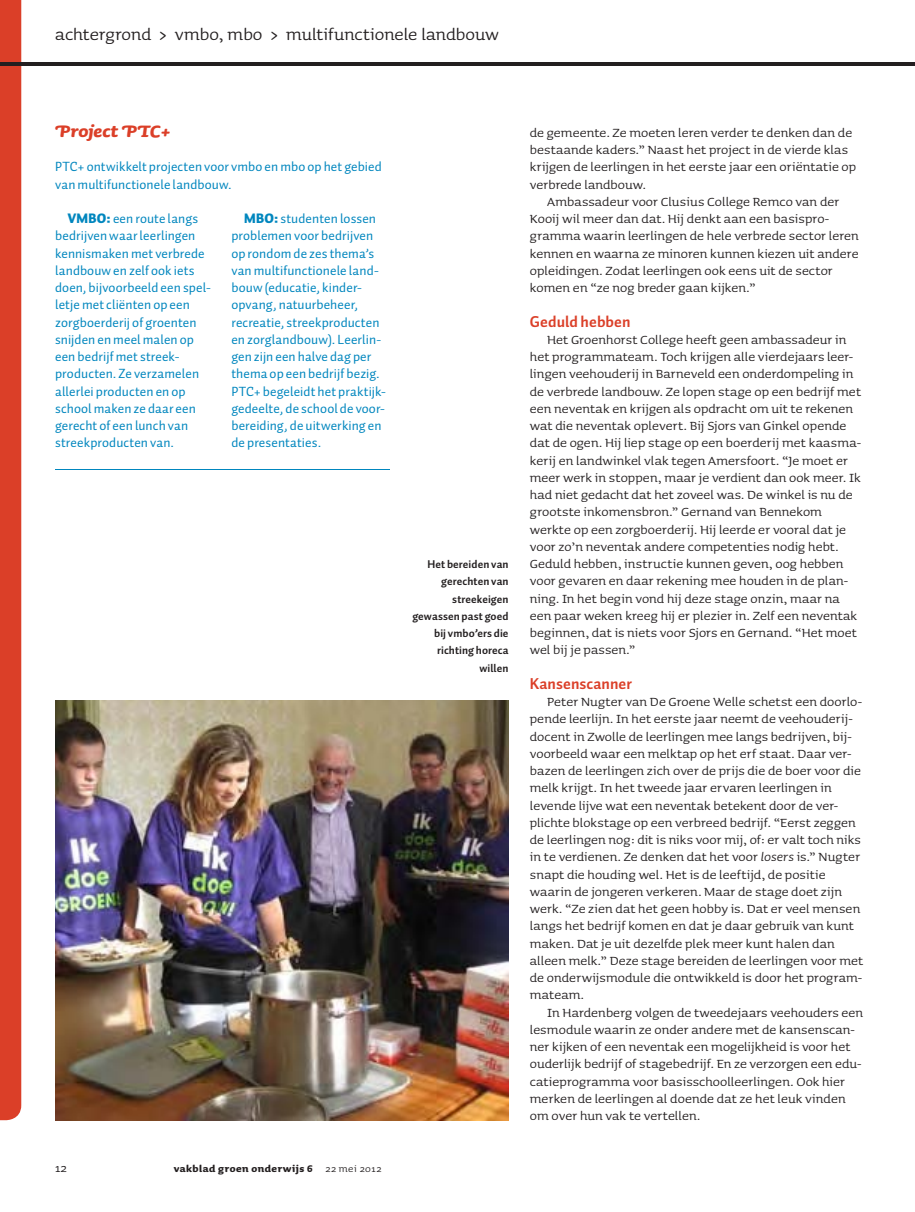
<style>
.page{position:relative;width:915px;height:1212px;background:#fff}
.page>*{position:absolute;margin:0;border:0;box-sizing:border-box;transform-origin:0 0}
.t1{font:21px "Sauna";color:#231f20}
.t2{font:21px "Sauna Bold Italic Swash";color:#db3f28}
.t3{font:15.75px/17.2px "Sauna";letter-spacing:.005em;color:#231f20}
.t4{font:700 15.75px "Auto 1";letter-spacing:.005em;color:#db3f28}
.t5{font:15px "Sauna";color:#231f20}
.t6{font:13.5px/17.2px "Auto 1";letter-spacing:.005em;color:#0086be}
.t7{font:700 12px "Sauna";letter-spacing:.04em;color:#231f20}
.t8{font:700 11.25px/17.2px "Auto 1";letter-spacing:.01em;color:#231f20;text-align:right}
.s1{font-weight:900}
.s2{font-weight:400}
.s3{font-style:italic}
</style>
<div class="page">
<img style="left:55px;top:700px;width:453px;height:420px">
<div style="left:0;top:0;width:21px;height:1120px;background:#db3f28"></div>
<hr style="left:0;top:62px;width:914px;height:3px;background:#231f20">
<hr style="left:55px;top:469px;width:334px;height:1px;background:#0086be">
<h1 class="t1" style="left:55px;top:23px;width:445px">achtergrond &gt; vmbo, mbo &gt; multifunctionele landbouw</h1>
<h1 class="t2" style="left:55px;top:120px;width:117px">Project PTC+</h1>
<p class="t6" style="left:55px;top:158px;width:328px">PTC+ ontwikkelt projecten voor vmbo en mbo op het gebied van multifunctionele landbouw.</p>
<p class="t6" style="left:55px;top:210px;width:157px;text-indent:13px"><span class="s1">VMBO:</span> een route langs bedrijven waar leerlingen kennismaken met verbrede landbouw en zelf ook iets doen, bijvoorbeeld een spel&shy;letje met cliënten op een zorgboerderij of groenten snijden en meel malen op een bedrijf met streek&shy;producten. Ze verzamelen allerlei producten en op school maken ze daar een gerecht of een lunch van streekproducten van.</p>
<p class="t6" style="left:231px;top:210px;width:156px;text-indent:13px"><span class="s1">MBO:</span> studenten lossen problemen voor bedrijven op rondom de zes thema’s van multifunctionele land&shy;bouw (educatie, kinder&shy;opvang, natuurbeheer, recreatie, streekproducten en zorglandbouw). Leerlin&shy;gen zijn een halve dag per thema op een bedrijf bezig.<br>PTC+ begeleidt het praktijk&shy;gedeelte, de school de voor&shy;bereiding, de uitwerking en de presentaties.</p>
<p class="t5" style="left:55px;top:1160px;width:13px">12</p>
<p class="t7" style="left:174px;top:1162px;width:209px">vakblad groen onderwijs 6 <span class="s2">22 mei 2012</span></p>
<p class="t8" style="left:412px;top:555px;width:98px">Het bereiden van gerechten van streekeigen gewassen past goed bij vmbo’ers die richting horeca willen</p>
<p class="t3" style="left:529px;top:124px;width:328px">de gemeente. Ze moeten leren verder te denken dan de bestaande kaders.” Naast het project in de vierde klas krijgen de leerlingen in het eerste jaar een oriëntatie op verbrede landbouw.</p>
<p class="t3" style="left:529px;top:193px;width:330px;text-indent:17px">Ambassadeur voor Clusius College Remco van der Kooij wil meer dan dat. Hij denkt aan een basispro&shy;gramma waarin leerlingen de hele verbrede sector leren kennen en waarna ze minoren kunnen kiezen uit andere opleidingen. Zodat leerlingen ook eens uit de sector komen en “ze nog breder gaan kijken.”</p>
<p class="t4" style="left:529px;top:311px;width:102px">Geduld hebben</p>
<p class="t3" style="left:529px;top:331px;width:333px;text-indent:17px">Het Groenhorst College heeft geen ambassadeur in het programmateam. Toch krijgen alle vierdejaars leer&shy;lingen veehouderij in Barneveld een onderdompeling in de verbrede landbouw. Ze lopen stage op een bedrijf met een neventak en krijgen als opdracht om uit te rekenen wat die neventak oplevert. Bij Sjors van Ginkel opende dat de ogen. Hij liep stage op een boerderij met kaasma&shy;kerij en landwinkel vlak tegen Amersfoort. “Je moet er meer werk in stoppen, maar je verdient dan ook meer. Ik had niet gedacht dat het zoveel was. De winkel is nu de grootste inkomensbron.” Gernand van Bennekom werkte op een zorgboerderij. Hij leerde er vooral dat je voor zo’n neventak andere competenties nodig hebt.<br>Geduld hebben, instructie kunnen geven, oog hebben voor gevaren en daar rekening mee houden in de plan&shy;ning. In het begin vond hij deze stage onzin, maar na een paar weken kreeg hij er plezier in. Zelf een neventak beginnen, dat is niets voor Sjors en Gernand. “Het moet wel bij je passen.”</p>
<p class="t4" style="left:529px;top:673px;width:104px">Kansenscanner</p>
<p class="t3" style="left:529px;top:693px;width:335px;text-indent:17px">Peter Nugter van De Groene Welle schetst een doorlo&shy;pende leerlijn. In het eerste jaar neemt de veehouderij&shy;docent in Zwolle de leerlingen mee langs bedrijven, bij&shy;voorbeeld waar een melktap op het erf staat. Daar ver&shy;bazen de leerlingen zich over de prijs die de boer voor die melk krijgt. In het tweede jaar ervaren leerlingen in levende lijve wat een neventak betekent door de ver&shy;plichte blokstage op een verbreed bedrijf. “Eerst zeggen de leerlingen nog: dit is niks voor mij, of: er valt toch niks in te verdienen. Ze denken dat het voor <span class="s3">losers</span> is.” Nugter snapt die houding wel. Het is de leeftijd, de positie waarin de jongeren verkeren. Maar de stage doet zijn werk. “Ze zien dat het geen hobby is. Dat er veel mensen langs het bedrijf komen en dat je daar gebruik van kunt maken. Dat je uit dezelfde plek meer kunt halen dan alleen melk.” Deze stage bereiden de leerlingen voor met de onderwijsmodule die ontwikkeld is door het program&shy;mateam.</p>
<p class="t3" style="left:529px;top:1003px;width:335px;text-indent:17px">In Hardenberg volgen de tweedejaars veehouders een lesmodule waarin ze onder andere met de kansenscan&shy;ner kijken of een neventak een mogelijkheid is voor het ouderlijk bedrijf of stagebedrijf. En ze verzorgen een edu&shy;catieprogramma voor basisschoolleerlingen. Ook hier merken de leerlingen al doende dat ze het leuk vinden om over hun vak te vertellen.</p>
</div>
